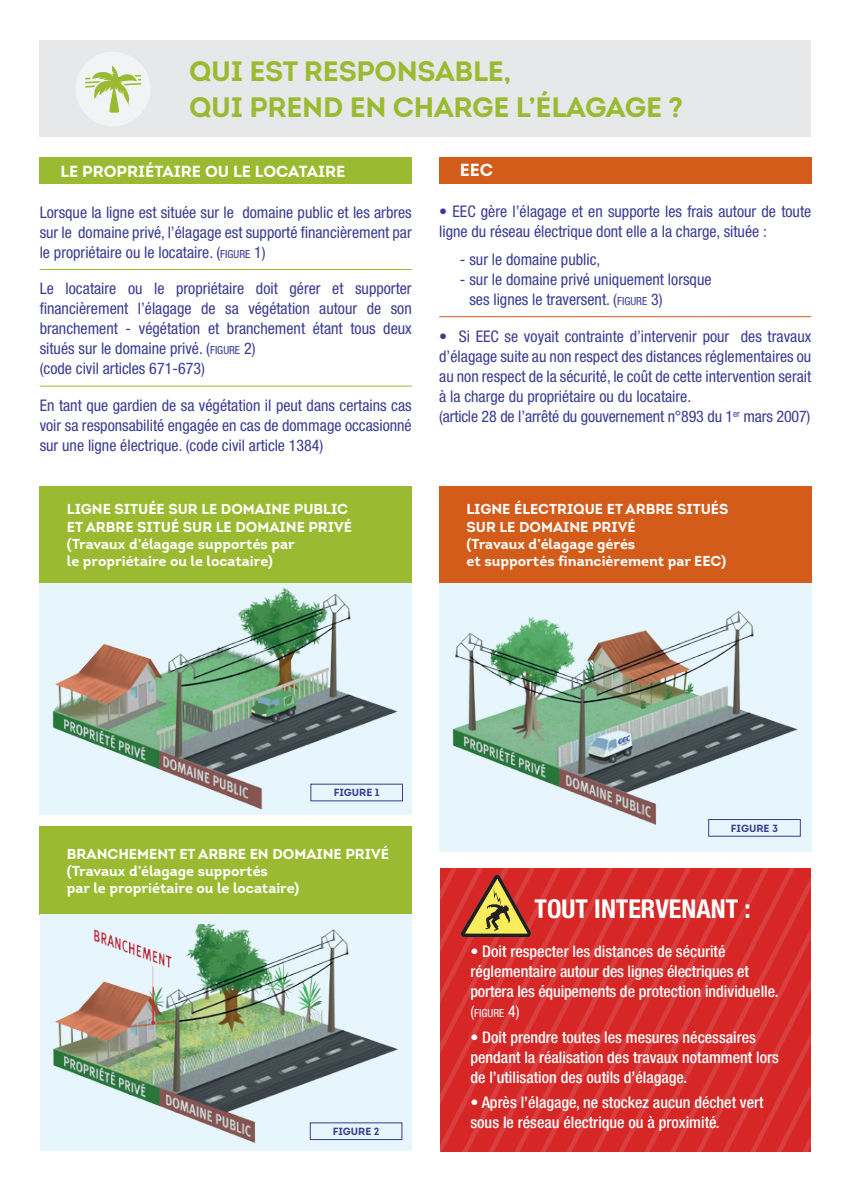
<style>
.page{position:relative;width:851px;height:1191px;background:#fff}
.page>*{position:absolute;margin:0;border:0;box-sizing:border-box;transform-origin:0 0}
.t1{font:700 28px "Intro";letter-spacing:-.01em;color:#9abb31}
.t2{font:700 condensed 26px "Helvetica Neue LT Std";color:#fff}
.t3{font:700 17.6px "Intro";color:#fff}
.t4{font:condensed 16px/20px "Helvetica Neue LT Std";color:#3b3b93;text-align:justify}
.t5{font:500 condensed 16px/20px "Helvetica Neue LT Std";color:#fff}
.t6{font:700 16px "Intro";color:#fff}
.t7{font:700 14.4px/17.2px "Intro";color:#fff}
.t8{font:condensed 11.2px "Helvetica Neue LT Std";color:#fff}
.t9{font:700 10.4px "Intro";color:#3b3b93}
.s1{font-style:inherit}
.s2{font-size:11.2px}
.s3{font-size:16px}
</style>
<div class="page">
<div style="left:40px;top:41px;width:771px;height:96px;background:#e7e8ea"></div>
<div style="left:40px;top:158px;width:371px;height:26px;background:#9abb31"></div>
<hr style="left:40px;top:269px;width:371px;height:1px;background:#9abb31">
<hr style="left:40px;top:386px;width:371px;height:1px;background:#9abb31">
<div style="left:439px;top:158px;width:372px;height:26px;background:#d35c1a"></div>
<hr style="left:439px;top:316px;width:372px;height:1px;background:#d35c1a">
<div style="left:40px;top:486px;width:371px;height:97px;background:#9abb31"></div>
<div style="left:40px;top:826px;width:371px;height:89px;background:#9abb31"></div>
<div style="left:439px;top:486px;width:372px;height:97px;background:#d35c1a"></div>
<div style="left:439px;top:583px;width:372px;height:269px;background:#e6f6fc"></div>
<img style="left:40px;top:583px;width:371px;height:232px">
<img style="left:452px;top:611px;width:349px;height:223px">
<div style="left:708px;top:819px;width:92px;height:17px;border:1px solid #3b3b93"></div>
<div style="left:40px;top:915px;width:371px;height:236px;background:#e6f6fc"></div>
<img style="left:53px;top:923px;width:350px;height:220px">
<hr style="left:153px;top:986px;width:1px;height:36px;background:#d62626">
<svg style="left:151px;top:1020px;width:4px;height:4px"></svg>
<svg style="left:566px;top:868px;width:20px;height:283px;background:#d62b2b"></svg>
<svg style="left:586px;top:868px;width:26px;height:283px;background:#d62b2b"></svg>
<svg style="left:612px;top:868px;width:26px;height:283px;background:#d62b2b"></svg>
<svg style="left:638px;top:868px;width:26px;height:283px;background:#d62b2b"></svg>
<svg style="left:664px;top:868px;width:26px;height:283px;background:#d62b2b"></svg>
<svg style="left:690px;top:868px;width:121px;height:283px;background:#d62b2b"></svg>
<div style="left:76px;top:52px;width:74px;height:74px;background:#f2f3f4;border-radius:50%"></div>
<svg style="left:85px;top:66px;width:56px;height:47px"></svg>
<svg style="left:440px;top:868px;width:126px;height:283px;background:#d2322c"></svg>
<p class="t1" style="left:189px;top:53px;width:324px">QUI EST RESPONSABLE,</p>
<p class="t1" style="left:189px;top:89px;width:495px">QUI PREND EN CHARGE L’ÉLAGAGE ?</p>
<p class="t6" style="left:60px;top:161px;width:286px">LE PROPRIÉTAIRE OU LE LOCATAIRE</p>
<p class="t4" style="left:40px;top:202px;width:373px">Lorsque la ligne est située sur le domaine public et les arbres sur le domaine privé, l’élagage est supporté financièrement par le propriétaire ou le locataire. <span class="s1">(</span><span class="s2">FIGURE</span> <span class="s1">1)</span></p>
<p class="t4" style="left:40px;top:278px;width:373px">Le locataire ou le propriétaire doit gérer et supporter financièrement l’élagage de sa végétation autour de son branchement - végétation et branchement étant tous deux situés sur le domaine privé. (<span class="s2">FIGURE</span> <span class="s1">2)</span></p>
<p class="t4" style="left:40px;top:358px;width:167px">(code civil articles 671-673)</p>
<p class="t4" style="left:40px;top:395px;width:373px">En tant que gardien de sa végétation il peut dans certains cas voir sa responsabilité engagée en cas de dommage occasionné sur une ligne électrique. (code civil article 1384)</p>
<p class="t7" style="left:67px;top:500px;width:286px">LIGNE SITUÉE SUR LE DOMAINE PUBLIC<br>ET ARBRE SITUÉ SUR LE DOMAINE PRIVÉ</p>
<p class="t7" style="left:67px;top:535px;width:229px">(Travaux d’élagage supportés par le propriétaire ou le locataire)</p>
<p class="t3" style="left:460px;top:158px;width:35px">EEC</p>
<p class="t4" style="left:439px;top:201px;width:373px">• EEC gère l’élagage et en supporte les frais autour de toute ligne du réseau électrique dont elle a la charge, située :</p>
<p class="t4" style="left:460px;top:249px;width:142px">- sur le domaine public,</p>
<p class="t4" style="left:469px;top:269px;width:243px;text-indent:-9px">- sur le domaine privé uniquement lorsque ses lignes le traversent. <span class="s1">(</span><span class="s2">FIGURE</span> <span class="s1">3)</span></p>
<p class="t4" style="left:439px;top:326px;width:373px">• Si EEC se voyait contrainte d’intervenir pour des travaux d’élagage suite au non respect des distances réglementaires ou au non respect de la sécurité, le coût de cette intervention serait à la charge du propriétaire ou du locataire.</p>
<p class="t4" style="left:439px;top:406px;width:372px">(article 28 de l’arrêté du gouvernement n°893 du 1<sup>er</sup> mars 2007)</p>
<p class="t7" style="left:466px;top:500px;width:263px">LIGNE ÉLECTRIQUE ET ARBRE SITUÉS<br>SUR LE DOMAINE PRIVÉ</p>
<p class="t7" style="left:466px;top:535px;width:261px">(Travaux d’élagage gérés<br>et supportés financièrement par EEC)</p>
<p class="t9" style="left:334px;top:786px;width:47px">FIGURE 1</p>
<p class="t7" style="left:67px;top:845px;width:323px">BRANCHEMENT ET ARBRE EN DOMAINE PRIVÉ</p>
<p class="t7" style="left:67px;top:862px;width:234px">(Travaux d’élagage supportés<br>par le propriétaire ou le locataire)</p>
<p class="t9" style="left:332px;top:1124px;width:48px">FIGURE 2</p>
<p class="t9" style="left:730px;top:821px;width:49px">FIGURE 3</p>
<p class="t2" style="left:534px;top:893px;width:217px">TOUT INTERVENANT :</p>
<p class="t5" style="left:470px;top:941px;width:309px">• Doit respecter les distances de sécurité réglementaire autour des lignes électriques et portera les équipements de protection individuelle.</p>
<p class="t8" style="left:470px;top:1006px;width:51px"><span class="s3">(</span>FIGURE <span class="s3">4)</span></p>
<p class="t5" style="left:470px;top:1026px;width:310px">• Doit prendre toutes les mesures nécessaires pendant la réalisation des travaux notamment lors de l’utilisation des outils d’élagage.</p>
<p class="t5" style="left:470px;top:1092px;width:295px">• Après l’élagage, ne stockez aucun déchet vert sous le réseau électrique ou à proximité.</p>
</div>
